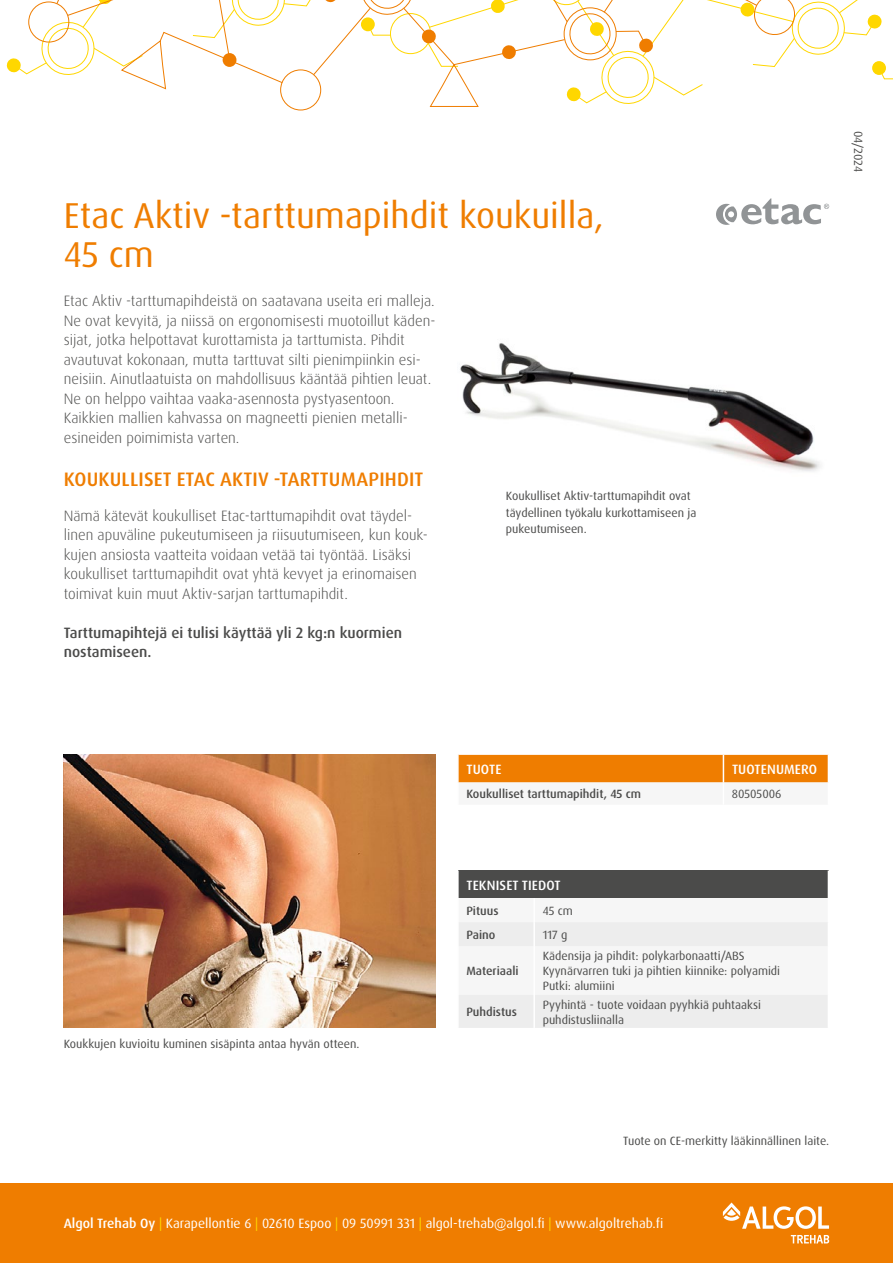
<style>
.page{position:relative;width:893px;height:1263px;background:#fff}
.page>*{position:absolute;margin:0;border:0;box-sizing:border-box;transform-origin:0 0}
.t1{font:36px/39px "Dax Pro";color:#ef7d00}
.t2{font:500 19.5px "Dax Pro";letter-spacing:.01em;color:#ef7d00}
.t3{font:300 15px/19.5px "Dax Pro";color:#4b4b4a}
.t4{font:500 15px/19.5px "Dax Pro";color:#4b4b4a}
.t5{font:13.5px "Dax Pro";color:#fff}
.t6{font:500 13.5px "Dax Pro";letter-spacing:.01em;color:#fff}
.t7{font:12px/15px "Dax Pro";color:#4b4b4a}
.t8{font:500 12px "Dax Pro";color:#4b4b4a}
.s1{font-weight:500}
.s2{color:#ffd700}
</style>
<div class="page">
<img style="left:460px;top:343px;width:360px;height:128px">
<div style="left:0;top:1183px;width:893px;height:80px;background:#ef7d00"></div>
<svg style="left:6px;top:0;width:887px;height:111px"></svg>
<svg style="left:723px;top:1202px;width:106px;height:27px"></svg>
<svg style="left:791px;top:1235px;width:38px;height:8px"></svg>
<div style="left:458px;top:755px;width:371px;height:28px;background:#ef7d00"></div>
<svg style="left:458px;top:870px;width:371px;height:158px"></svg>
<hr style="left:457px;top:946px;width:2px;height:49px;background:#fff">
<hr style="left:533px;top:946px;width:2px;height:49px;background:#fff">
<hr style="left:828px;top:946px;width:1px;height:49px;background:#fff">
<hr style="left:457px;top:995px;width:2px;height:33px;background:#fff">
<hr style="left:533px;top:995px;width:2px;height:33px;background:#fff">
<hr style="left:828px;top:995px;width:1px;height:33px;background:#fff">
<img style="left:64px;top:755px;width:372px;height:273px">
<svg style="left:716px;top:198px;width:113px;height:27px"></svg>
<h1 class="t1" style="left:64px;top:196px;width:541px">Etac Aktiv -tarttumapihdit koukuilla,<br>45 cm</h1>
<p class="t3" style="left:64px;top:291px;width:372px">Etac Aktiv -tarttumapihdeistä on saatavana useita eri malleja.<br>Ne ovat kevyitä, ja niissä on ergonomisesti muotoillut käden&shy;sijat, jotka helpottavat kurottamista ja tarttumista. Pihdit avautuvat kokonaan, mutta tarttuvat silti pienimpiinkin esi&shy;neisiin. Ainutlaatuista on mahdollisuus kääntää pihtien leuat.<br>Ne on helppo vaihtaa vaaka-asennosta pystyasentoon.<br>Kaikkien mallien kahvassa on magneetti pienien metalli&shy;esineiden poimimista varten.</p>
<h2 class="t2" style="left:64px;top:467px;width:361px">KOUKULLISET ETAC AKTIV -TARTTUMAPIHDIT</h2>
<p class="t3" style="left:64px;top:506px;width:365px">Nämä kätevät koukulliset Etac-tarttumapihdit ovat täydel&shy;linen apuväline pukeutumiseen ja riisuutumiseen, kun kouk&shy;kujen ansiosta vaatteita voidaan vetää tai työntää. Lisäksi koukulliset tarttumapihdit ovat yhtä kevyet ja erinomaisen toimivat kuin muut Aktiv-sarjan tarttumapihdit.</p>
<p class="t4" style="left:64px;top:623px;width:340px">Tarttumapihtejä ei tulisi käyttää yli 2 kg:n kuormien nostamiseen.</p>
<p class="t7" style="left:506px;top:488px;width:192px;line-height:16.5px">Koukulliset Aktiv-tarttumapihdit ovat täydellinen työkalu kurkottamiseen ja pukeutumiseen.</p>
<p class="t7" style="left:866px;top:130px;width:43px;rotate:90deg">04/2024</p>
<p class="t6" style="left:466px;top:760px;width:36px">TUOTE</p>
<p class="t6" style="left:732px;top:760px;width:87px">TUOTENUMERO</p>
<p class="t8" style="left:466px;top:786px;width:176px">Koukulliset tarttumapihdit, 45 cm</p>
<p class="t7" style="left:732px;top:787px;width:51px">80505006</p>
<p class="t6" style="left:466px;top:876px;width:96px">TEKNISET TIEDOT</p>
<p class="t8" style="left:466px;top:903px;width:34px">Pituus</p>
<p class="t7" style="left:543px;top:903px;width:32px">45 cm</p>
<p class="t8" style="left:466px;top:927px;width:31px">Paino</p>
<p class="t7" style="left:543px;top:927px;width:26px">117 g</p>
<p class="t8" style="left:466px;top:963px;width:54px">Materiaali</p>
<p class="t7" style="left:543px;top:949px;width:239px">Kädensija ja pihdit: polykarbonaatti/ABS<br>Kyynärvarren tuki ja pihtien kiinnike: polyamidi<br>Putki: alumiini</p>
<p class="t7" style="left:64px;top:1036px;width:297px">Koukkujen kuvioitu kuminen sisäpinta antaa hyvän otteen.</p>
<p class="t8" style="left:466px;top:1004px;width:52px">Puhdistus</p>
<p class="t7" style="left:543px;top:997px;width:220px">Pyyhintä - tuote voidaan pyyhkiä puhtaaksi puhdistusliinalla</p>
<p class="t7" style="left:623px;top:1133px;width:208px">Tuote on CE-merkitty lääkinnällinen laite.</p>
<p class="t5" style="left:64px;top:1215px;width:601px"><span class="s1">Algol Trehab Oy</span> <span class="s2">|</span> Karapellontie 6 <span class="s2">|</span> 02610 Espoo <span class="s2">|</span> 09 50991 331 <span class="s2">|</span> algol-trehab@algol.fi <span class="s2">|</span> www.algoltrehab.fi</p>
</div>
